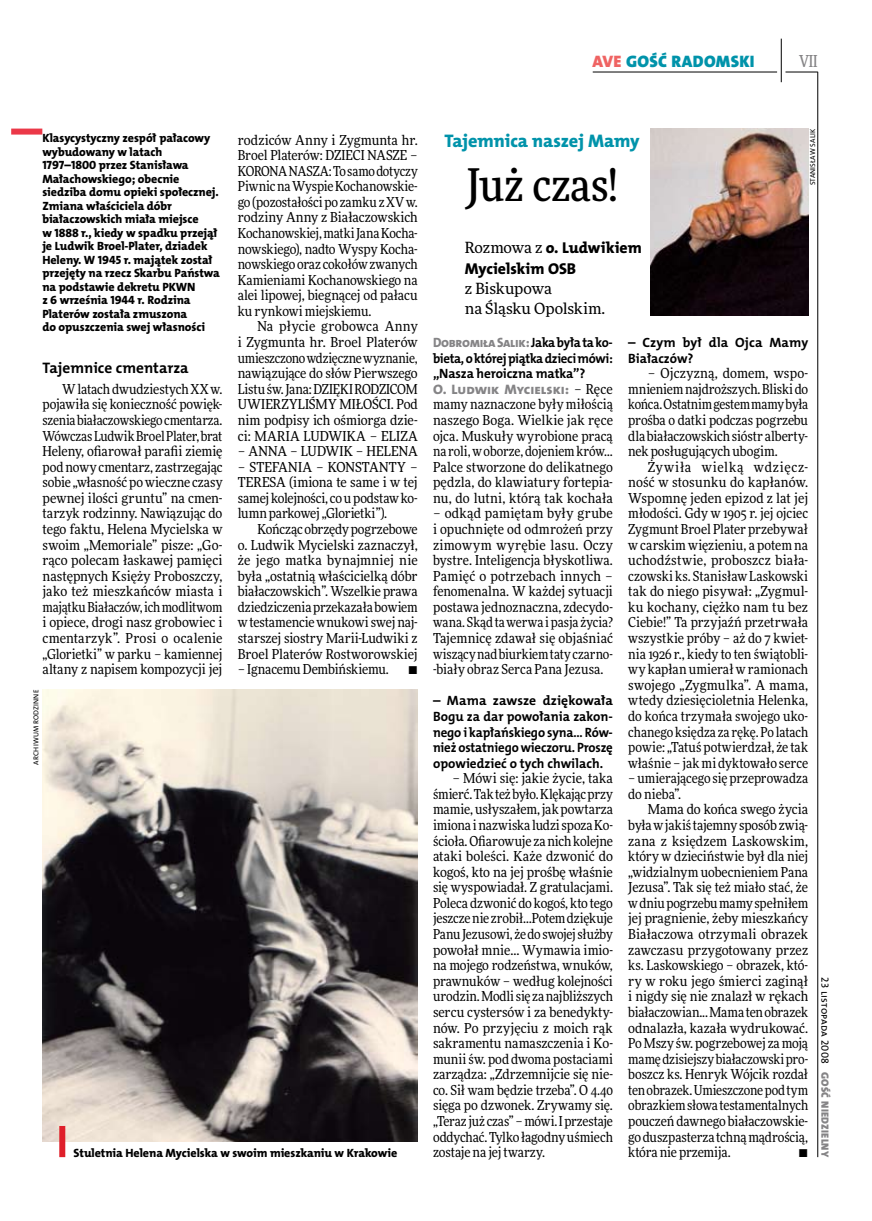
<style>
.page{position:relative;width:872px;height:1221px;background:#fff}
.page>*{position:absolute;margin:0;border:0;box-sizing:border-box;transform-origin:0 0}
.t1{font:500 45px "Freeday Narrow";letter-spacing:-.005em;color:#000}
.t2{font:18.3px "The Mix HP8 Ex Bld";letter-spacing:-.005em;color:#0093aa}
.t3{font:16.65px "The Mix HP9 Blk";letter-spacing:.02em;color:#0093aa}
.t4{font:500 16.5px "Freeday Narrow";color:#858486;scale:.9 1}
.t5{font:15.75px/20.4px "The Mix HP8 Ex Bld";letter-spacing:-.005em;color:#000}
.t6{font:15.45px/20.4px "Freeday News";letter-spacing:-.01em;color:#000}
.t7{font:15.3px "The Mix HP7 Bld";color:#000}
.t8{font:13.8px/15.6px "Freeday Narrow News";letter-spacing:-.005em;color:#000;text-align:justify}
.t9{font:13.8px "The Mix HP8 Ex Bld";color:#858486}
.t10{font:13.5px/15.6px "The Mix HP7 Bld";color:#000;text-align:justify}
.t11{font:13.5px/15.6px "The Mix HP7 Bld";letter-spacing:-.025em;color:#000;scale:.95 1}
.t12{font:13.5px "The Mix HP8 Ex Bld";letter-spacing:-.025em;color:#858486;scale:.95 1}
.t13{font:12px/13.5px "The Mix HP8 Ex Bld";letter-spacing:-.005em;color:#000}
.t14{font:10.5px "The Mix HP5 Plain";letter-spacing:.015em;color:#000}
.t15{font:10.5px "The Mix HP9 Blk";letter-spacing:.025em;color:#858486}
.t16{font:7.2px "The Mix HP5 Plain";letter-spacing:.015em;color:#000}
.t17{font:7.2px "The Mix HP5 Plain";letter-spacing:.035em;color:#000}
.s1{color:#ef6463}
.s2{font-family:"Freeday News";font-size:15.45px}
.s3{font-family:"The Mix HP7 Bld";color:#000}
.s4{font-family:"Freeday Narrow News";color:#000}
</style>
<div class="page">
<hr style="left:817px;top:72px;width:1px;height:1084px;background:#000">
<hr style="left:781px;top:39px;width:1px;height:43px;background:#000">
<hr style="left:785px;top:72px;width:32px;height:1px;background:#000">
<hr style="left:592px;top:72px;width:185px;height:1px;background:#000">
<img style="left:43px;top:689px;width:375px;height:452px">
<div style="left:11px;top:129px;width:31px;height:6px;background:#eb3848"></div>
<div style="left:59px;top:1125px;width:6px;height:31px;background:#df1f2a"></div>
<img style="left:651px;top:129px;width:157px;height:187px">
<p class="t3" style="left:592px;top:50px;width:164px"><span class="s1">AVE</span> GOŚĆ RADOMSKI</p>
<p class="t4" style="left:799px;top:50px;width:22px">VII</p>
<p class="t13" style="left:42px;top:132px;width:179px">Klasycystyczny zespół pałacowy wybudowany w latach<br>1797–1800 przez Stanisława<br>Małachowskiego; obecnie siedziba domu opieki społecznej.<br>Zmiana właściciela dóbr białaczowskich miała miejsce<br>w 1888 r., kiedy w spadku przejął je Ludwik Broel-Plater, dziadek<br>Heleny. W 1945 r. majątek został przejęty na rzecz Skarbu Państwa na podstawie dekretu PKWN<br>z 6 września 1944 r. Rodzina<br>Platerów została zmuszona<br>do opuszczenia swej własności</p>
<p class="t7" style="left:43px;top:357px;width:148px">Tajemnice cmentarza</p>
<p class="t8" style="left:43px;top:381px;width:181px;text-indent:20px">W latach dwudziestych XX w. pojawiła się konieczność powięk&shy;szenia białaczowskiego cmentarza.<br>Wówczas Ludwik Broel Plater, brat Heleny, ofiarował parafii ziemię pod nowy cmentarz, zastrzegając sobie „własność po wieczne czasy pewnej ilości gruntu” na cmen&shy;tarzyk rodzinny. Nawiązując do tego faktu, Helena Mycielska w swoim „Memoriale” pisze: „Go&shy;rąco polecam łaskawej pamięci następnych Księży Proboszczy, jako też mieszkańców miasta i majątku Białaczów, ich modlitwom i opiece, drogi nasz grobowiec i cmentarzyk”. Prosi o ocalenie „Glorietki” w parku – kamiennej altany z napisem kompozycji jej</p>
<p class="t16" style="left:31px;top:764px;width:76px;rotate:-90deg">Archiwum rodzinne</p>
<p class="t8" style="left:238px;top:132px;width:181px">rodziców Anny i Zygmunta hr.<br>Broel Platerów: DZIECI NASZE – KORONA NASZA: To samo dotyczy Piwnic na Wyspie Kochanowskie&shy;go (pozostałości po zamku z XV w. rodziny Anny z Białaczowskich Kochanowskiej, matki Jana Kocha&shy;nowskiego), nadto Wyspy Kocha&shy;nowskiego oraz cokołów zwanych Kamieniami Kochanowskiego na alei lipowej, biegnącej od pałacu ku rynkowi miejskiemu.</p>
<p class="t8" style="left:238px;top:318px;width:181px;text-indent:20px">Na płycie grobowca Anny i Zygmunta hr. Broel Platerów umieszczono wdzięczne wyznanie, nawiązujące do słów Pierwszego Listu św. Jana: DZIĘKI RODZICOM UWIERZYLIŚMY MIŁOŚCI. Pod nim podpisy ich ośmiorga dzie&shy;ci: MARIA LUDWIKA – ELIZA</p>
<p class="t8" style="left:238px;top:443px;width:181px">– ANNA – LUDWIK – HELENA</p>
<p class="t8" style="left:238px;top:459px;width:181px">– STEFANIA – KONSTANTY – TERESA (imiona te same i w tej samej kolejności, co u podstaw ko&shy;lumn parkowej „Glorietki”).</p>
<p class="t8" style="left:238px;top:521px;width:181px;text-indent:20px">Kończąc obrzędy pogrzebowe o. Ludwik Mycielski zaznaczył, że jego matka bynajmniej nie była „ostatnią właścicielką dóbr białaczowskich”. Wszelkie prawa dziedziczenia przekazała bowiem w testamencie wnukowi swej naj&shy;starszej siostry Marii-Ludwiki z Broel Platerów Rostworowskiej</p>
<p class="t8" style="left:238px;top:661px;width:153px">– Ignacemu Dembińskiemu.</p>
<p class="t8" style="left:408px;top:661px;width:11px">•</p>
<p class="t13" style="left:74px;top:1146px;width:325px">Stuletnia Helena Mycielska w swoim mieszkaniu w Krakowie</p>
<h2 class="t2" style="left:444px;top:129px;width:197px">Tajemnica naszej Mamy</h2>
<h1 class="t1" style="left:466px;top:157px;width:153px">Już czas!</h1>
<p class="t5" style="left:465px;top:238px;width:177px"><span class="s2">Rozmowa z</span> o. Ludwikiem<br>Mycielskim OSB</p>
<p class="t6" style="left:465px;top:278px;width:142px">z Biskupowa<br>na Śląsku Opolskim.</p>
<p class="t17" style="left:808px;top:185px;width:58px;rotate:-90deg">Stanisław Salik</p>
<p class="t12" style="left:433px;top:334px;width:191px">Dobromiła Salik: <span class="s3">Jaka była ta ko-</span></p>
<p class="t11" style="left:433px;top:350px;width:191px">bieta, októrej piątka dzieci mówi: „Nasza heroiczna matka”?</p>
<p class="t9" style="left:433px;top:380px;width:181px">O. Ludwik Mycielski: <span class="s4">– Ręce</span></p>
<p class="t8" style="left:433px;top:396px;width:181px">mamy naznaczone były miłością naszego Boga. Wielkie jak ręce ojca. Muskuły wyrobione pracą na roli, woborze, dojeniem krów… Palce stworzone do delikatnego pędzla, do klawiatury fortepia&shy;nu, do lutni, którą tak kochała</p>
<p class="t8" style="left:433px;top:505px;width:181px">– odkąd pamiętam były grube i opuchnięte od odmrożeń przy zimowym wyrębie lasu. Oczy bystre. Inteligencja błyskotliwa.<br>Pamięć o potrzebach innych – fenomenalna. W każdej sytuacji postawa jednoznaczna, zdecydo&shy;wana. Skąd ta werwa i pasja życia?<br>Tajemnicę zdawał się objaśniać wiszący nad biurkiem taty czarno--biały obraz Serca Pana Jezusa.</p>
<p class="t10" style="left:433px;top:693px;width:181px">– Mama zawsze dziękowała Bogu za dar powołania zakon&shy;nego i kapłańskiego syna… Rów&shy;nież ostatniego wieczoru. Proszę opowiedzieć o tych chwilach.</p>
<p class="t8" style="left:433px;top:770px;width:181px;text-indent:20px">– Mówi się: jakie życie, taka śmierć. Tak też było. Klękając przy mamie, usłyszałem, jak powtarza imiona inazwiska ludzi spoza Ko&shy;ścioła. Ofiarowuje za nich kolejne ataki boleści. Każe dzwonić do kogoś, kto na jej prośbę właśnie się wyspowiadał. Z gratulacjami.<br>Poleca dzwonić do kogoś, kto tego jeszcze nie zrobił…Potem dziękuje Panu Jezusowi, że do swojej służby powołał mnie… Wymawia imio&shy;na mojego rodzeństwa, wnuków, prawnuków – według kolejności urodzin. Modli się za najbliższych sercu cystersów i za benedykty&shy;nów. Po przyjęciu z moich rąk sakramentu namaszczenia i Ko&shy;munii św. pod dwoma postaciami zarządza: „Zdrzemnijcie się nie&shy;co. Sił wam będzie trzeba”. O 4.40 sięga po dzwonek. Zrywamy się. „Teraz już czas” – mówi. Iprzestaje oddychać. Tylko łagodny uśmiech zostaje na jej twarzy.</p>
<p class="t10" style="left:628px;top:335px;width:181px">– Czym był dla Ojca Mamy<br>Białaczów?</p>
<p class="t8" style="left:628px;top:365px;width:181px;text-indent:20px">– Ojczyzną, domem, wspo&shy;mnieniem najdroższych. Bliski do końca. Ostatnim gestem mamy była prośba o datki podczas pogrzebu dla białaczowskich sióstr alberty&shy;nek posługujących ubogim.</p>
<p class="t8" style="left:628px;top:459px;width:181px;text-indent:20px">Żywiła wielką wdzięcz&shy;ność w stosunku do kapłanów.<br>Wspomnę jeden epizod z lat jej młodości. Gdy w 1905 r. jej ojciec Zygmunt Broel Plater przebywał w carskim więzieniu, a potem na uchodźstwie, proboszcz biała&shy;czowski ks. Stanisław Laskowski tak do niego pisywał: „Zygmul&shy;ku kochany, ciężko nam tu bez Ciebie!” Ta przyjaźń przetrwała wszystkie próby – aż do 7 kwiet&shy;nia 1926 r., kiedy to ten świątobli&shy;wy kapłan umierał w ramionach swojego „Zygmulka”. A mama, wtedy dziesięcioletnia Helenka, do końca trzymała swojego uko&shy;chanego księdza za rękę. Po latach powie: „Tatuś potwierdzał, że tak właśnie – jak mi dyktowało serce</p>
<p class="t8" style="left:628px;top:770px;width:181px">– umierającego się przeprowadza do nieba”.</p>
<p class="t8" style="left:628px;top:801px;width:181px;text-indent:20px">Mama do końca swego życia była wjakiś tajemny sposób zwią&shy;zana z księdzem Laskowskim, który w dzieciństwie był dla niej „widzialnym uobecnieniem Pana Jezusa”. Tak się też miało stać, że wdniu pogrzebu mamy spełniłem jej pragnienie, żeby mieszkańcy Białaczowa otrzymali obrazek zawczasu przygotowany przez ks. Laskowskiego – obrazek, któ&shy;ry w roku jego śmierci zaginął i nigdy się nie znalazł w rękach białaczowian... Mama ten obrazek odnalazła, kazała wydrukować.<br>Po Mszy św. pogrzebowej za moją mamę dzisiejszy białaczowski pro&shy;boszcz ks. Henryk Wójcik rozdał ten obrazek. Umieszczone pod tym obrazkiem słowa testamentalnych pouczeń dawnego białaczowskie&shy;go duszpasterza tchną mądrością, która nie przemija.</p>
<p class="t8" style="left:798px;top:1144px;width:11px">•</p>
<p class="t14" style="left:832px;top:977px;width:88px;rotate:90deg">23 listopada 2008</p>
<p class="t15" style="left:832px;top:1071px;width:87px;rotate:90deg">GOŚĆ NIEDZIELNY</p>
</div>
